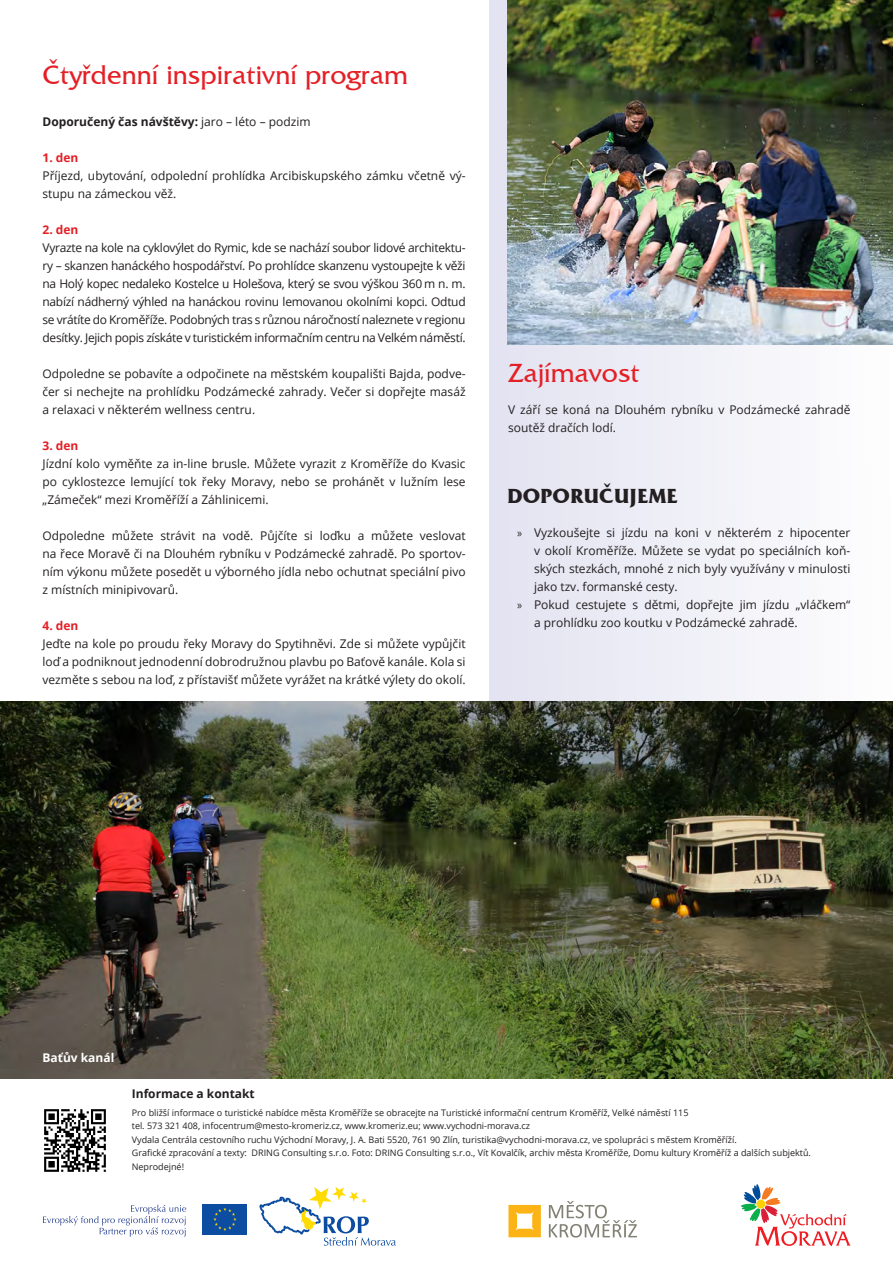
<style>
.page{position:relative;width:893px;height:1263px;background:#fff}
.page>*{position:absolute;margin:0;border:0;box-sizing:border-box;transform-origin:0 0}
.t1{font:27px "Friz Quadrata IT Cby BT";color:#e41f25}
.t2{font:700 21px "Friz Quadrata IT Cby BT";color:#231f20}
.t3{font:12px/18px "Open Sans";color:#231f20;text-align:justify}
.t4{font:700 12px "Open Sans";color:#231f20}
.t5{font:700 12px "Open Sans";color:#e41f25}
.Popisy_fotek{font:700 12px "Open Sans";color:#fff}
.t6{font:9px/13.5px "Open Sans";color:#231f20}
.s1{font-weight:400}
.s2{font-family:"Myriad Pro"}
</style>
<div class="page">
<div style="left:203px;top:1204px;width:44px;height:30px;background:#0d4da1"></div>
<svg style="left:213px;top:1207px;width:23px;height:24px"></svg>
<svg style="left:43px;top:1205px;width:143px;height:32px"></svg>
<svg style="left:259px;top:1187px;width:137px;height:59px"></svg>
<svg style="left:741px;top:1184px;width:110px;height:62px"></svg>
<svg style="left:549px;top:1201px;width:88px;height:36px"></svg>
<svg style="left:508px;top:1205px;width:33px;height:32px"></svg>
<img style="left:44px;top:1109px;width:62px;height:63px">
<div style="left:489px;top:0;width:404px;height:813px;background:linear-gradient(to right,#e2e2f0,#fdfdfe)"></div>
<img style="left:0;top:702px;width:893px;height:377px">
<img style="left:507px;top:0;width:386px;height:344px">
<h2 class="t1" style="left:43px;top:59px;width:367px">Čtyřdenní inspirativní program</h2>
<p class="t4" style="left:43px;top:113px;width:270px">Doporučený čas návštěvy: <span class="s1">jaro – léto – podzim</span></p>
<p class="t5" style="left:43px;top:149px;width:37px">1. den</p>
<p class="t3" style="left:43px;top:166px;width:425px">Příjezd, ubytování, odpolední prohlídka Arcibiskupského zámku včetně vý&shy;stupu na zámeckou věž.</p>
<p class="t5" style="left:43px;top:221px;width:37px">2. den</p>
<p class="t3" style="left:43px;top:238px;width:425px">Vyrazte na kole na cyklovýlet do Rymic, kde se nachází soubor lidové architektu&shy;ry – skanzen hanáckého hospodářství. Po prohlídce skanzenu vystoupejte k věži na Holý kopec nedaleko Kostelce u Holešova, který se svou výškou 360 m n. m. nabízí nádherný výhled na hanáckou rovinu lemovanou okolními kopci. Odtud se vrátíte do Kroměříže. Podobných tras s různou náročností naleznete v regionu desítky. Jejich popis získáte v turistickém informačním centru na Velkém náměstí.</p>
<p class="t3" style="left:43px;top:364px;width:425px">Odpoledne se pobavíte a odpočinete na městském koupališti Bajda, podve&shy;čer si nechejte na prohlídku Podzámecké zahrady. Večer si dopřejte masáž a relaxaci v některém wellness centru.</p>
<p class="t5" style="left:43px;top:437px;width:37px">3. den</p>
<p class="t3" style="left:43px;top:454px;width:425px">Jízdní kolo vyměňte za in-line brusle. Můžete vyrazit z Kroměříže do Kvasic po cyklostezce lemující tok řeky Moravy, nebo se prohánět v lužním lese „Zámeček“ mezi Kroměříží a Záhlinicemi.</p>
<p class="t3" style="left:43px;top:526px;width:425px">Odpoledne můžete strávit na vodě. Půjčíte si loďku a můžete veslovat na řece Moravě či na Dlouhém rybníku v Podzámecké zahradě. Po sportov&shy;ním výkonu můžete posedět u výborného jídla nebo ochutnat speciální pivo z místních minipivovarů.</p>
<p class="t5" style="left:43px;top:617px;width:37px">4. den</p>
<p class="t3" style="left:43px;top:634px;width:425px">Jeďte na kole po proudu řeky Moravy do Spytihněvi. Zde si můžete vypůjčit loď a podniknout jednodenní dobrodružnou plavbu po Baťově kanále. Kola si vezměte s sebou na loď, z přístavišť můžete vyrážet na krátké výlety do okolí.</p>
<h2 class="t1" style="left:508px;top:356px;width:133px">Zajímavost</h2>
<p class="t3" style="left:508px;top:400px;width:344px">V září se koná na Dlouhém rybníku v Podzámecké zahradě soutěž dračích lodí.</p>
<h2 class="t2" style="left:507px;top:483px;width:172px">DOPORUČUJEME</h2>
<p class="t3" style="left:534px;top:523px;width:318px;text-indent:-17px"><span class="s2">»</span> Vyzkoušejte si jízdu na koni v některém z hipocenter v okolí Kroměříže. Můžete se vydat po speciálních koň&shy;ských stezkách, mnohé z nich byly využívány v minulosti jako tzv. formanské cesty.</p>
<p class="t3" style="left:534px;top:595px;width:318px;text-indent:-17px"><span class="s2">»</span> Pokud cestujete s dětmi, dopřejte jim jízdu „vláčkem“ a prohlídku zoo koutku v Podzámecké zahradě.</p>
<p class="Popisy_fotek" style="left:43px;top:1049px;width:73px">Baťův kanál</p>
<p class="t4" style="left:132px;top:1085px;width:125px">Informace a kontakt</p>
<p class="t6" style="left:132px;top:1106px;width:681px">Pro bližší informace o turistické nabídce města Kroměříže se obracejte na Turistické informační centrum Kroměříž, Velké náměstí 115<br>tel. 573 321 408, infocentrum@mesto-kromeriz.cz, www.kromeriz.eu; www.vychodni-morava.cz<br>Vydala Centrála cestovního ruchu Východní Moravy, J. A. Bati 5520, 761 90 Zlín, turistika@vychodni-morava.cz, ve spolupráci s městem Kroměříží.<br>Grafické zpracování a texty: DRING Consulting s.r.o. Foto: DRING Consulting s.r.o., Vít Kovalčík, archiv města Kroměříže, Domu kultury Kroměříž a dalších subjektů.<br>Neprodejné!</p>
</div>
